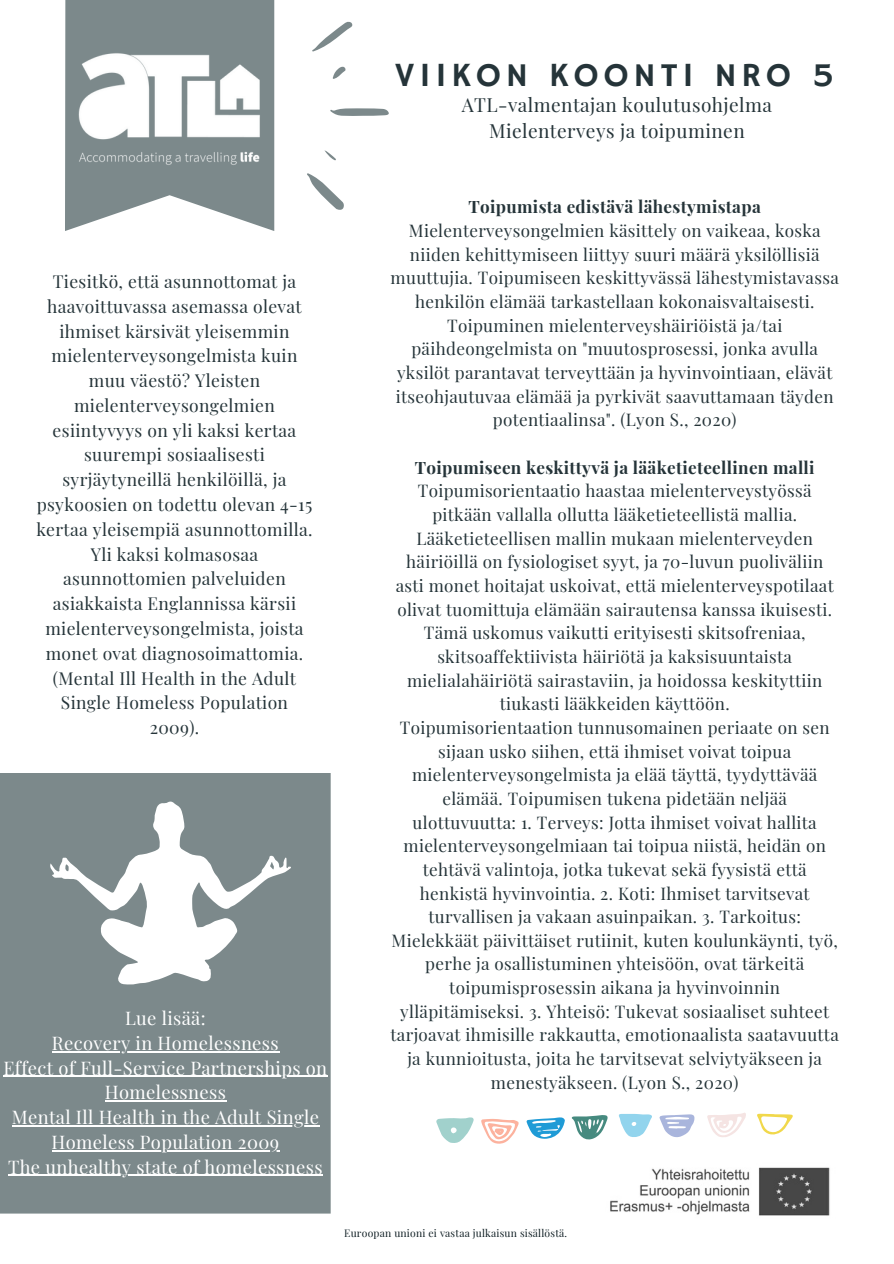
<style>
.page{position:relative;width:894px;height:1264px;background:#fff}
.page>*{position:absolute;margin:0;border:0;box-sizing:border-box;transform-origin:0 0}
.t1{font:33.75px "Hammersmith One";letter-spacing:.14em;color:#253439}
.t2{font:19.05px/26px "Playfair Display";letter-spacing:.025em;color:#253439;text-align:center}
.t3{font:18.3px/24.8px "Playfair Display";letter-spacing:.02em;color:#fff;text-align:center}
.t4{font:17.4px/24.8px "Playfair Display";letter-spacing:.02em;color:#253439;text-align:center}
.t5{font:17.1px/23.7px "Playfair Display";letter-spacing:.02em;color:#253439;text-align:center}
.t6{font:700 17.1px "Playfair Display";letter-spacing:.02em;color:#253439}
.t7{font:10.35px "Playfair Display";letter-spacing:.02em;color:#101f24}
</style>
<div class="page">
<div style="left:0;top:773px;width:330px;height:440px;background:#7c898b"></div>
<svg style="left:65px;top:0;width:209px;height:231px;fill:#7c898b"></svg>
<img style="left:65px;top:36px;width:210px;height:160px">
<svg style="left:307px;top:173px;width:37px;height:37px"></svg>
<svg style="left:330px;top:108px;width:59px;height:8px"></svg>
<svg style="left:312px;top:22px;width:40px;height:30px"></svg>
<svg style="left:332px;top:67px;width:13px;height:12px"></svg>
<svg style="left:324px;top:150px;width:12px;height:11px"></svg>
<svg style="left:436px;top:1117px;width:37px;height:26px"></svg>
<svg style="left:618px;top:1114px;width:34px;height:23px"></svg>
<svg style="left:526px;top:1117px;width:38px;height:21px"></svg>
<svg style="left:571px;top:1115px;width:36px;height:25px"></svg>
<svg style="left:659px;top:1114px;width:35px;height:23px"></svg>
<svg style="left:707px;top:1113px;width:38px;height:24px"></svg>
<svg style="left:757px;top:1113px;width:35px;height:22px"></svg>
<svg style="left:481px;top:1118px;width:37px;height:25px"></svg>
<svg style="left:49px;top:801px;width:242px;height:183px"></svg>
<img style="left:610px;top:1167px;width:220px;height:49px">
<hr style="left:52px;top:1050px;width:227px;height:2px;background:#fff">
<hr style="left:3px;top:1075px;width:324px;height:1px;background:#fff">
<hr style="left:105px;top:1100px;width:121px;height:1px;background:#fff">
<hr style="left:12px;top:1125px;width:307px;height:1px;background:#fff">
<hr style="left:52px;top:1150px;width:227px;height:1px;background:#fff">
<hr style="left:8px;top:1174px;width:315px;height:1px;background:#fff">
<h1 class="t1" style="left:395px;top:55px;width:441px">VIIKON KOONTI NRO 5</h1>
<p class="t2" style="left:461px;top:91px;width:311px">ATL-valmentajan koulutusohjelma<br>Mielenterveys ja toipuminen</p>
<p class="t4" style="left:36px;top:268px;width:278px">Tiesitkö, että asunnottomat ja haavoittuvassa asemassa olevat ihmiset kärsivät yleisemmin mielenterveysongelmista kuin muu väestö? Yleisten mielenterveysongelmien esiintyvyys on yli kaksi kertaa suurempi sosiaalisesti syrjäytyneillä henkilöillä, ja psykoosien on todettu olevan 4-15 kertaa yleisempiä asunnottomilla.<br>Yli kaksi kolmasosaa asunnottomien palveluiden asiakkaista Englannissa kärsii mielenterveysongelmista, joista monet ovat diagnosoimattomia. (Mental Ill Health in the Adult<br>Single Homeless Population<br>2009).</p>
<p class="t3" style="left:3px;top:1005px;width:325px">Lue lisää:<br>Recovery in Homelessness<br>Effect of Full-Service Partnerships on<br>Homelessness<br>Mental Ill Health in the Adult Single<br>Homeless Population 2009<br>The unhealthy state of homelessness</p>
<p class="t6" style="left:468px;top:195px;width:294px">Toipumista edistävä lähestymistapa</p>
<p class="t5" style="left:390px;top:218px;width:449px">Mielenterveysongelmien käsittely on vaikeaa, koska niiden kehittymiseen liittyy suuri määrä yksilöllisiä muuttujia. Toipumiseen keskittyvässä lähestymistavassa henkilön elämää tarkastellaan kokonaisvaltaisesti.<br>Toipuminen mielenterveyshäiriöistä ja/tai päihdeongelmista on "muutosprosessi, jonka avulla yksilöt parantavat terveyttään ja hyvinvointiaan, elävät itseohjautuvaa elämää ja pyrkivät saavuttamaan täyden potentiaalinsa". (Lyon S., 2020)</p>
<p class="t6" style="left:414px;top:455px;width:401px">Toipumiseen keskittyvä ja lääketieteellinen malli</p>
<p class="t5" style="left:390px;top:478px;width:449px">Toipumisorientaatio haastaa mielenterveystyössä pitkään vallalla ollutta lääketieteellistä mallia.<br>Lääketieteellisen mallin mukaan mielenterveyden häiriöillä on fysiologiset syyt, ja 70-luvun puoliväliin asti monet hoitajat uskoivat, että mielenterveyspotilaat olivat tuomittuja elämään sairautensa kanssa ikuisesti.<br>Tämä uskomus vaikutti erityisesti skitsofreniaa, skitsoaffektiivista häiriötä ja kaksisuuntaista mielialahäiriötä sairastaviin, ja hoidossa keskityttiin tiukasti lääkkeiden käyttöön.<br>Toipumisorientaation tunnusomainen periaate on sen sijaan usko siihen, että ihmiset voivat toipua mielenterveysongelmista ja elää täyttä, tyydyttävää elämää. Toipumisen tukena pidetään neljää ulottuvuutta: 1. Terveys: Jotta ihmiset voivat hallita mielenterveysongelmiaan tai toipua niistä, heidän on tehtävä valintoja, jotka tukevat sekä fyysistä että henkistä hyvinvointia. 2. Koti: Ihmiset tarvitsevat turvallisen ja vakaan asuinpaikan. 3. Tarkoitus:<br>Mielekkäät päivittäiset rutiinit, kuten koulunkäynti, työ, perhe ja osallistuminen yhteisöön, ovat tärkeitä toipumisprosessin aikana ja hyvinvoinnin ylläpitämiseksi. 3. Yhteisö: Tukevat sosiaaliset suhteet tarjoavat ihmisille rakkautta, emotionaalista saatavuutta ja kunnioitusta, joita he tarvitsevat selviytyäkseen ja menestyäkseen. (Lyon S., 2020)</p>
<p class="t7" style="left:344px;top:1225px;width:224px">Euroopan unioni ei vastaa julkaisun sisällöstä.</p>
</div>
